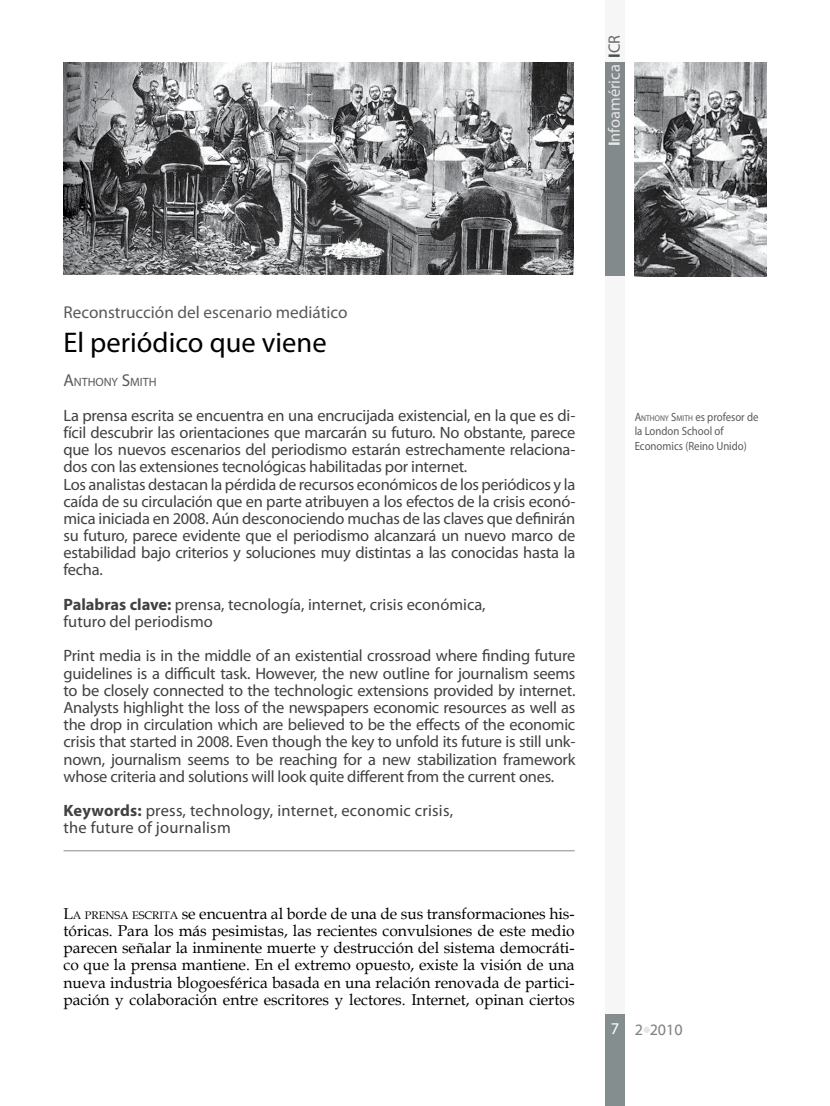
<style>
.page{position:relative;width:830px;height:1106px;background:#fff}
.page>*{position:absolute;margin:0;border:0;box-sizing:border-box;transform-origin:0 0}
.t1{font:28.5px "Myriad Pro";color:#000}
.t2{font:17.25px "Myriad Pro";color:#58595b}
.t3{font:16.5px/17.2px "Myriad Pro";letter-spacing:-.015em;color:#414042}
.t4{font:16.5px/17.2px "Myriad Pro";letter-spacing:.015em;color:#414042}
.t5{font:16.5px "Myriad Pro";color:#e6e6e6}
.t6{font:16.5px "Myriad Pro";color:#fff}
.t7{font:15.75px/17.2px "Book Antiqua";color:#000;text-align:justify}
.t8{font:15.75px "Myriad Web Pro";color:#808285}
.t9{font:12px/14.4px "Myriad Pro";color:#58595b;scale:.9 1}
.t10{font:12px "Myriad Pro";color:#58595b}
.s1{font-weight:700}
.s2{font-weight:700;color:#4d4d4d}
.s3{color:#666}
.s4{font-size:17.25px}
.s5{font-style:inherit}
.s6{font-size:10.95px}
.s7{font-size:8.4px}
</style>
<div class="page">
<div style="left:604px;top:0;width:20px;height:1014px;background:#f6f6f7"></div>
<img style="left:64px;top:62px;width:509px;height:213px">
<img style="left:634px;top:63px;width:131px;height:214px">
<div style="left:604px;top:1014px;width:20px;height:92px;background:#858e8f"></div>
<div style="left:604px;top:62px;width:20px;height:213px;background:#828a8c"></div>
<div style="left:643px;top:1026px;width:6px;height:7px;border:2px solid #d4d6d7;border-radius:50%"></div>
<hr style="left:63px;top:850px;width:511px;height:1px;background:#676f72">
<p class="t5" style="left:603px;top:146px;width:113px;rotate:-90deg"><span class="s1">I</span>nfoamérica <span class="s2">I</span><span class="s3">CR</span></p>
<p class="t2" style="left:63px;top:301px;width:285px">Reconstrucción del escenario mediático</p>
<h1 class="t1" style="left:63px;top:325px;width:264px">El periódico que viene</h1>
<p class="t10" style="left:63px;top:375px;width:95px"><span class="s4">A</span>NTHONY <span class="s4">S</span>MITH</p>
<p class="t3" style="left:63px;top:406px;width:513px">La prensa escrita se encuentra en una encrucijada existencial, en la que es di&shy;fícil descubrir las orientaciones que marcarán su futuro. No obstante, parece que los nuevos escenarios del periodismo estarán estrechamente relaciona&shy;dos con las extensiones tecnológicas habilitadas por internet.<br>Los analistas destacan la pérdida de recursos económicos de los periódicos y la caída de su circulación que en parte atribuyen a los efectos de la crisis econó&shy;mica iniciada en 2008. Aún desconociendo muchas de las claves que definirán su futuro, parece evidente que el periodismo alcanzará un nuevo marco de estabilidad bajo criterios y soluciones muy distintas a las conocidas hasta la fecha.</p>
<p class="t3" style="left:63px;top:595px;width:423px"><span class="s1">Palabras clave:</span> prensa, tecnología, internet, crisis económica, futuro del periodismo</p>
<p class="t3" style="left:63px;top:647px;width:513px;text-align:justify">Print media is in the middle of an existential crossroad where finding future guidelines is a difficult task. However, the new outline for journalism seems to be closely connected to the technologic extensions provided by internet.<br>Analysts highlight the loss of the newspapers economic resources as well as the drop in circulation which are believed to be the effects of the economic crisis that started in 2008. Even though the key to unfold its future is still unk&shy;nown, journalism seems to be reaching for a new stabilization framework whose criteria and solutions will look quite different from the current ones.</p>
<p class="t4" style="left:63px;top:801px;width:391px"><span class="s1">Keywords:</span> press, technology, internet, economic crisis, the future of journalism</p>
<p class="t7" style="left:63px;top:904px;width:512px"><span class="s5">L</span><span class="s6">A PRENSA ESCRITA</span> se encuentra al borde de una de sus transformaciones his&shy;tóricas. Para los más pesimistas, las recientes convulsiones de este medio parecen señalar la inminente muerte y destrucción del sistema democráti&shy;co que la prensa mantiene. En el extremo opuesto, existe la visión de una nueva industria blogoesférica basada en una relación renovada de partici&shy;pación y colaboración entre escritores y lectores. Internet, opinan ciertos</p>
<p class="t9" style="left:634px;top:409px;width:139px"><span class="s5">A</span><span class="s7">NTHONY</span> <span class="s5">S</span><span class="s7">MITH</span> es profesor de la London School of<br>Economics (Reino Unido)</p>
<p class="t6" style="left:610px;top:1018px;width:10px">7</p>
<p class="t8" style="left:634px;top:1020px;width:50px">2 2010</p>
</div>
